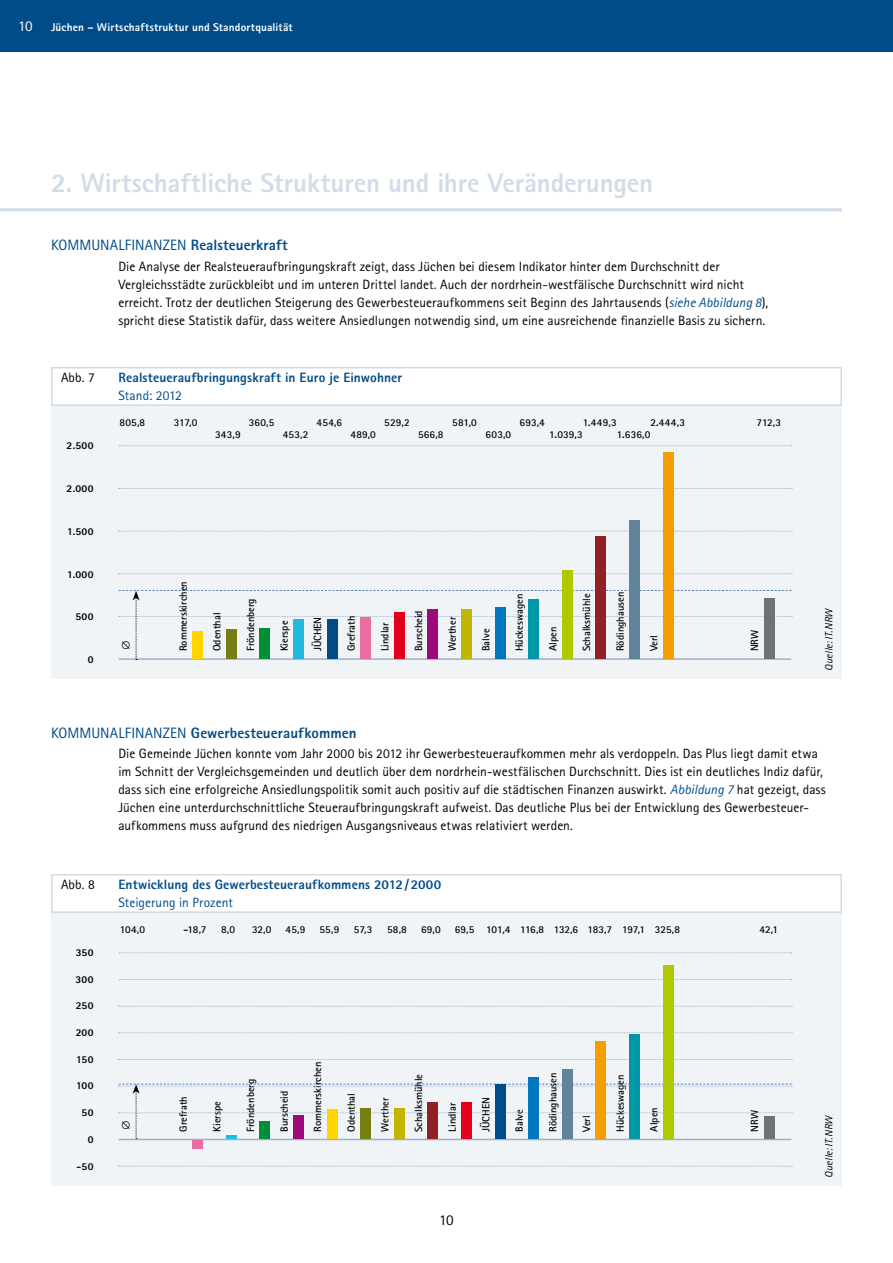
<style>
.page{position:relative;width:893px;height:1263px;background:#fff}
.page>*{position:absolute;margin:0;border:0;box-sizing:border-box;transform-origin:0 0}
.t1{font:800 27px "Rotis Sans Serif Pro";letter-spacing:-.01em;color:#d2dce8}
.t2{font:800 15px "Rotis Sans Serif Pro";letter-spacing:.005em;color:#004c89}
.t3{font:15px "Rotis Sans Serif Pro";letter-spacing:-.005em;color:#004c89}
.t4{font:15px "Rotis Sans Serif Pro";color:#000}
.t5{font:13.5px/18px "Rotis Sans Serif Pro";color:#000}
.t6{font:800 13.5px/18px "Rotis Sans Serif Pro";letter-spacing:.005em;color:#004c89}
.t7{font:800 11.25px "Rotis Sans Serif Pro";letter-spacing:.015em;color:#fff}
.t8{font:700 10.5px "Rotis Sans Serif Pro";color:#000}
.t9{font:800 10.5px "Rotis Sans Serif Pro";letter-spacing:.025em;color:#000}
.t10{font:italic 10.5px "Rotis Sans Serif Pro";color:#000}
.s1{font-weight:400;font-size:15px}
.s2{font-weight:400}
.s3{font-style:italic;color:#004c89}
.s4{font-weight:400;color:#000}
</style>
<div class="page">
<div style="left:0;top:0;width:893px;height:51px;background:#004c89"></div>
<hr style="left:0;top:208px;width:842px;height:3px;background:#d2dce8">
<div style="left:51px;top:911px;width:791px;height:275px;background:#f0f4f7"></div>
<div style="left:51px;top:874px;width:791px;height:39px;border:2px solid #d2dce8"></div>
<svg style="left:119px;top:952px;width:673px;height:1px"></svg>
<svg style="left:119px;top:1006px;width:673px;height:1px"></svg>
<svg style="left:119px;top:1059px;width:673px;height:1px"></svg>
<hr style="left:119px;top:1139px;width:672px;height:1px;background:#98b0cf">
<svg style="left:119px;top:1166px;width:673px;height:1px"></svg>
<svg style="left:119px;top:1032px;width:673px;height:1px"></svg>
<svg style="left:119px;top:979px;width:673px;height:1px"></svg>
<div style="left:528px;top:1077px;width:11px;height:62px;background:#0076bd"></div>
<div style="left:562px;top:1069px;width:11px;height:70px;background:#61849a"></div>
<div style="left:596px;top:1041px;width:10px;height:98px;background:#f49e00"></div>
<div style="left:629px;top:1034px;width:11px;height:105px;background:#0098a9"></div>
<div style="left:663px;top:965px;width:10px;height:174px;background:#b0c800"></div>
<div style="left:192px;top:1140px;width:11px;height:9px;background:#ea6da2"></div>
<div style="left:51px;top:404px;width:791px;height:275px;background:#f0f4f7"></div>
<svg style="left:119px;top:445px;width:673px;height:1px"></svg>
<svg style="left:119px;top:488px;width:673px;height:1px"></svg>
<svg style="left:119px;top:531px;width:673px;height:1px"></svg>
<svg style="left:119px;top:573px;width:673px;height:1px"></svg>
<div style="left:51px;top:367px;width:791px;height:39px;border:2px solid #d2dce8"></div>
<div style="left:562px;top:570px;width:11px;height:89px;background:#b0c800"></div>
<div style="left:596px;top:536px;width:10px;height:123px;background:#922123"></div>
<div style="left:629px;top:520px;width:11px;height:139px;background:#61849a"></div>
<div style="left:663px;top:452px;width:10px;height:207px;background:#f49e00"></div>
<svg style="left:118px;top:1084px;width:674px;height:55px"></svg>
<svg style="left:118px;top:590px;width:674px;height:70px"></svg>
<p class="t7" style="left:18px;top:20px;width:276px"><span class="s1">10</span> Jüchen – Wirtschaftstruktur und Standortqualität</p>
<h1 class="t1" style="left:51px;top:165px;width:604px">2. Wirtschaftliche Strukturen und ihre Veränderungen</h1>
<p class="t3" style="left:51px;top:236px;width:18px">Kommunal</p>
<p class="t3" style="left:125px;top:236px;width:15px">finanz</p>
<p class="t2" style="left:170px;top:236px;width:119px"><span class="s2">en</span> Realsteuerkraft</p>
<p class="t5" style="left:118px;top:257px;width:651px">Die Analyse der Realsteueraufbringungskraft zeigt, dass Jüchen bei diesem Indikator hinter dem Durchschnitt der Vergleichsstädte zurückbleibt und im unteren Drittel landet. Auch der nordrhein-westfälische Durchschnitt wird nicht erreicht. Trotz der deutlichen Steigerung des Gewerbesteueraufkommens seit Beginn des Jahrtausends (<span class="s3">siehe Abbildung 8</span>), spricht diese Statistik dafür, dass weitere Ansiedlungen notwendig sind, um eine ausreichende finanzielle Basis zu sichern.</p>
<p class="t6" style="left:119px;top:368px;width:285px;text-indent:-57px"><span class="s4">Abb. 7</span> Realsteueraufbringungskraft in Euro je Einwohner<br><span class="s2">Stand: 2012</span></p>
<p class="t8" style="left:120px;top:415px;width:27px">805,8</p>
<p class="t8" style="left:174px;top:415px;width:25px">317,0</p>
<p class="t8" style="left:249px;top:415px;width:27px">360,5</p>
<p class="t8" style="left:317px;top:415px;width:27px">454,6</p>
<p class="t8" style="left:384px;top:415px;width:27px">529,2</p>
<p class="t8" style="left:452px;top:415px;width:26px">581,0</p>
<p class="t8" style="left:519px;top:415px;width:27px">693,4</p>
<p class="t8" style="left:583px;top:415px;width:35px">1.449,3</p>
<p class="t8" style="left:650px;top:415px;width:36px">2.444,3</p>
<p class="t8" style="left:757px;top:415px;width:26px">712,3</p>
<p class="t8" style="left:215px;top:427px;width:27px">343,9</p>
<p class="t8" style="left:283px;top:427px;width:27px">453,2</p>
<p class="t8" style="left:350px;top:427px;width:27px">489,0</p>
<p class="t8" style="left:418px;top:427px;width:27px">566,8</p>
<p class="t8" style="left:486px;top:427px;width:27px">603,0</p>
<p class="t8" style="left:549px;top:427px;width:35px">1.039,3</p>
<p class="t8" style="left:617px;top:427px;width:35px">1.636,0</p>
<p class="t9" style="left:67px;top:439px;width:28px">2.500</p>
<p class="t9" style="left:67px;top:481px;width:28px">2.000</p>
<p class="t9" style="left:67px;top:524px;width:28px">1.500</p>
<p class="t9" style="left:67px;top:567px;width:28px">1.000</p>
<p class="t9" style="left:75px;top:610px;width:20px">500</p>
<p class="t9" style="left:88px;top:653px;width:7px">0</p>
<p class="t8" style="left:177px;top:651px;width:71px;rotate:-90deg">Rommerskirchen</p>
<p class="t8" style="left:210px;top:651px;width:40px;rotate:-90deg">Odenthal</p>
<p class="t8" style="left:244px;top:651px;width:54px;rotate:-90deg">Fröndenberg</p>
<p class="t8" style="left:277px;top:651px;width:32px;rotate:-90deg">Kierspe</p>
<p class="t8" style="left:311px;top:651px;width:34px;rotate:-90deg">Jüchen</p>
<p class="t8" style="left:345px;top:651px;width:37px;rotate:-90deg">Grefrath</p>
<p class="t8" style="left:378px;top:651px;width:31px;rotate:-90deg">Lindlar</p>
<p class="t8" style="left:412px;top:651px;width:43px;rotate:-90deg">Burscheid</p>
<p class="t8" style="left:445px;top:651px;width:36px;rotate:-90deg">Werther</p>
<p class="t3" style="left:51px;top:724px;width:18px">Kommunal</p>
<p class="t3" style="left:125px;top:724px;width:15px">finanz</p>
<p class="t2" style="left:170px;top:723px;width:188px"><span class="s2">en</span> Gewerbesteueraufkommen</p>
<p class="t8" style="left:479px;top:651px;width:24px;rotate:-90deg">Balve</p>
<p class="t8" style="left:513px;top:651px;width:59px;rotate:-90deg">Hückeswagen</p>
<p class="t8" style="left:546px;top:651px;width:26px;rotate:-90deg">Alpen</p>
<p class="t8" style="left:580px;top:651px;width:59px;rotate:-90deg">Schalksmühle</p>
<p class="t8" style="left:613px;top:651px;width:61px;rotate:-90deg">Rödinghausen</p>
<p class="t8" style="left:647px;top:651px;width:18px;rotate:-90deg">Verl</p>
<p class="t8" style="left:748px;top:651px;width:23px;rotate:-90deg">NRW</p>
<p class="t10" style="left:823px;top:670px;width:64px;rotate:-90deg">Quelle: IT.NRW</p>
<p class="t5" style="left:118px;top:744px;width:709px">Die Gemeinde Jüchen konnte vom Jahr 2000 bis 2012 ihr Gewerbesteueraufkommen mehr als verdoppeln. Das Plus liegt damit etwa im Schnitt der Vergleichsgemeinden und deutlich über dem nordrhein-westfälischen Durchschnitt. Dies ist ein deutliches Indiz dafür, dass sich eine erfolgreiche Ansiedlungspolitik somit auch positiv auf die städtischen Finanzen auswirkt. <span class="s3">Abbildung 7</span> hat gezeigt, dass Jüchen eine unterdurchschnittliche Steueraufbringungskraft aufweist. Das deutliche Plus bei der Entwicklung des Gewerbesteuer&shy;aufkommens muss aufgrund des niedrigen Ausgangsniveaus etwas relativiert werden.</p>
<p class="t6" style="left:119px;top:875px;width:324px;text-indent:-57px"><span class="s4">Abb. 8</span> Entwicklung des Gewerbesteueraufkommens 2012/2000<br><span class="s2">Steigerung in Prozent</span></p>
<p class="t9" style="left:76px;top:946px;width:19px">350</p>
<p class="t9" style="left:76px;top:972px;width:19px">300</p>
<p class="t9" style="left:76px;top:999px;width:19px">250</p>
<p class="t9" style="left:76px;top:1026px;width:19px">200</p>
<p class="t9" style="left:76px;top:1052px;width:19px">150</p>
<p class="t9" style="left:76px;top:1079px;width:19px">100</p>
<p class="t9" style="left:82px;top:1106px;width:13px">50</p>
<p class="t9" style="left:88px;top:1132px;width:7px">0</p>
<p class="t9" style="left:77px;top:1159px;width:18px">-50</p>
<p class="t8" style="left:120px;top:922px;width:27px">104,0</p>
<p class="t8" style="left:183px;top:922px;width:25px">-18,7</p>
<p class="t8" style="left:221px;top:922px;width:15px">8,0</p>
<p class="t8" style="left:252px;top:922px;width:21px">32,0</p>
<p class="t8" style="left:286px;top:922px;width:21px">45,9</p>
<p class="t8" style="left:319px;top:922px;width:21px">55,9</p>
<p class="t8" style="left:354px;top:922px;width:20px">57,3</p>
<p class="t8" style="left:387px;top:922px;width:21px">58,8</p>
<p class="t8" style="left:421px;top:922px;width:21px">69,0</p>
<p class="t8" style="left:455px;top:922px;width:227px">69,5 101,4 116,8 132,6 183,7 197,1 325,8</p>
<p class="t8" style="left:759px;top:922px;width:20px">42,1</p>
<p class="t8" style="left:311px;top:1132px;width:71px;rotate:-90deg">Rommerskirchen</p>
<p class="t8" style="left:546px;top:1132px;width:61px;rotate:-90deg">Rödinghausen</p>
<p class="t8" style="left:412px;top:1132px;width:59px;rotate:-90deg">Schalksmühle</p>
<p class="t8" style="left:613px;top:1132px;width:59px;rotate:-90deg">Hückeswagen</p>
<p class="t8" style="left:244px;top:1132px;width:54px;rotate:-90deg">Fröndenberg</p>
<p class="t8" style="left:277px;top:1132px;width:43px;rotate:-90deg">Burscheid</p>
<p class="t8" style="left:345px;top:1132px;width:40px;rotate:-90deg">Odenthal</p>
<p class="t8" style="left:378px;top:1132px;width:36px;rotate:-90deg">Werther</p>
<p class="t8" style="left:177px;top:1132px;width:37px;rotate:-90deg">Grefrath</p>
<p class="t8" style="left:210px;top:1132px;width:32px;rotate:-90deg">Kierspe</p>
<p class="t8" style="left:445px;top:1132px;width:31px;rotate:-90deg">Lindlar</p>
<p class="t8" style="left:479px;top:1132px;width:34px;rotate:-90deg">Jüchen</p>
<p class="t8" style="left:513px;top:1132px;width:24px;rotate:-90deg">Balve</p>
<p class="t8" style="left:647px;top:1132px;width:26px;rotate:-90deg">Alpen</p>
<p class="t8" style="left:748px;top:1132px;width:23px;rotate:-90deg">NRW</p>
<p class="t10" style="left:823px;top:1177px;width:64px;rotate:-90deg">Quelle: IT.NRW</p>
<p class="t8" style="left:580px;top:1132px;width:18px;rotate:-90deg">Verl</p>
<p class="t4" style="left:439px;top:1211px;width:16px">10</p>
</div>
